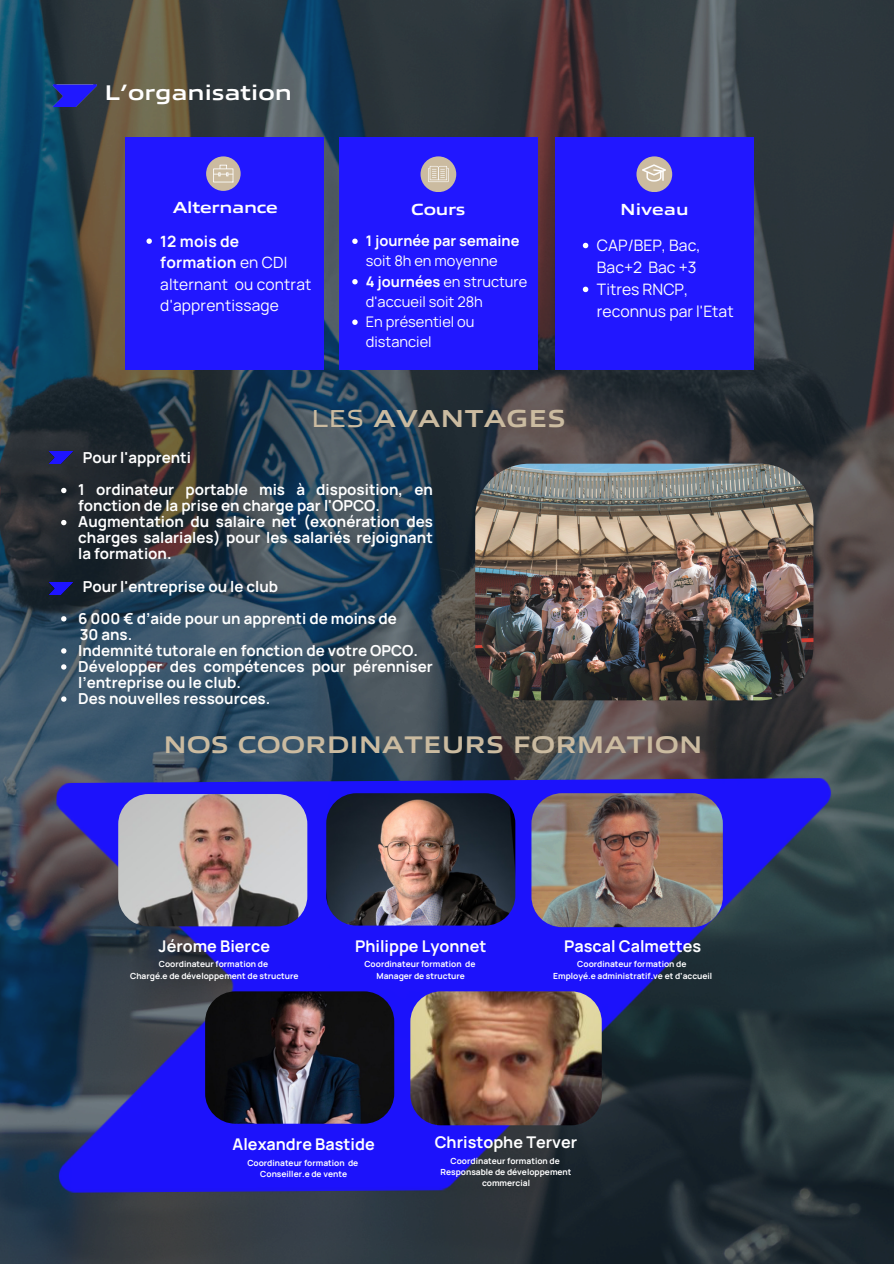
<style>
.page{position:relative;width:894px;height:1264px;background:#fff}
.page>*{position:absolute;margin:0;border:0;box-sizing:border-box;transform-origin:0 0}
.t1{font:700 24.75px "Allumi Std Extended";color:#cbbba0}
.t2{font:700 24.15px "Allumi Std Extended";color:#cbbba0}
.t3{font:700 21.45px "Allumi Std Extended";color:#fff}
.t4{font:700 16.2px "Allumi Std Extended";letter-spacing:-.02em;color:#fff}
.t5{font:700 16.05px "Manrope";color:#fff}
.t6{font:15.75px/21.9px "Manrope";color:#fff}
.t7{font:15.6px/21.6px "Manrope";letter-spacing:.01em;color:#fff}
.t8{font:700 15.15px/16px "Manrope";color:#fff}
.t9{font:14.55px/20.2px "Manrope";color:#fff}
.t10{font:700 14.55px/20.2px "Manrope";color:#fff}
.t11{font:700 8.4px/11.2px "Manrope";color:#fff;text-align:center}
.s1{font-weight:700}
.s2{font-weight:400}
</style>
<div class="page">
<img style="left:0;top:0;width:893px;height:1263px">
<img style="left:49px;top:81px;width:50px;height:25px">
<div style="left:125px;top:137px;width:198px;height:233px;background:#2117ff"></div>
<div style="left:339px;top:137px;width:198px;height:233px;background:#2117ff"></div>
<div style="left:554px;top:137px;width:199px;height:233px;background:#2117ff"></div>
<div style="left:206px;top:156px;width:34px;height:35px;background:#cbbba0;border-radius:50%"></div>
<svg style="left:213px;top:165px;width:20px;height:17px"></svg>
<div style="left:420px;top:156px;width:36px;height:36px;background:#cbbba0;border-radius:50%"></div>
<svg style="left:428px;top:166px;width:20px;height:16px"></svg>
<div style="left:636px;top:156px;width:35px;height:36px;background:#cbbba0;border-radius:50%"></div>
<img style="left:642px;top:164px;width:23px;height:18px">
<svg style="left:61px;top:488px;width:5px;height:5px"></svg>
<svg style="left:61px;top:520px;width:5px;height:5px"></svg>
<svg style="left:61px;top:616px;width:5px;height:5px"></svg>
<svg style="left:61px;top:648px;width:5px;height:5px"></svg>
<svg style="left:61px;top:664px;width:5px;height:5px"></svg>
<svg style="left:61px;top:696px;width:5px;height:5px"></svg>
<img style="left:49px;top:451px;width:24px;height:13px">
<img style="left:49px;top:582px;width:24px;height:12px">
<img style="left:475px;top:463px;width:338px;height:237px;border-radius:54px">
<img style="left:56px;top:778px;width:777px;height:414px">
<img style="left:326px;top:793px;width:189px;height:132px;border-radius:30px">
<img style="left:118px;top:794px;width:189px;height:132px;border-radius:30px">
<img style="left:531px;top:793px;width:191px;height:134px;border-radius:31px">
<img style="left:205px;top:991px;width:189px;height:132px;border-radius:30px">
<img style="left:410px;top:991px;width:191px;height:134px;border-radius:31px">
<svg style="left:146px;top:238px;width:6px;height:6px"></svg>
<svg style="left:352px;top:238px;width:5px;height:6px"></svg>
<svg style="left:352px;top:279px;width:5px;height:5px"></svg>
<svg style="left:352px;top:319px;width:5px;height:6px"></svg>
<svg style="left:582px;top:243px;width:6px;height:5px"></svg>
<svg style="left:582px;top:287px;width:6px;height:5px"></svg>
<h4 class="t3" style="left:104px;top:77px;width:189px">L’organisation</h4>
<p class="t4" style="left:173px;top:195px;width:107px">Alternance</p>
<p class="t4" style="left:411px;top:198px;width:56px">Cours</p>
<h2 class="t4" style="left:620px;top:198px;width:70px">Niveau</h2>
<h4 class="t7" style="left:160px;top:230px;width:152px"><span class="s1">12 mois de formation</span> en CDI alternant ou contrat d'apprentissage</h4>
<p class="t10" style="left:366px;top:230px;width:155px">1 journée par semaine <span class="s2">soit 8h en moyenne</span></p>
<p class="t6" style="left:596px;top:234px;width:105px">CAP/BEP, Bac,<br>Bac+2 Bac +3</p>
<h4 class="t6" style="left:596px;top:278px;width:138px">Titres RNCP, reconnus par l'Etat</h4>
<p class="t9" style="left:366px;top:271px;width:163px"><span class="s1">4 journées</span> en structure d'accueil soit 28h</p>
<h4 class="t9" style="left:366px;top:311px;width:110px">En présentiel ou distanciel</h4>
<p class="t1" style="left:311px;top:400px;width:256px"><span class="s2">LES</span> AVANTAGES</p>
<p class="t8" style="left:83px;top:449px;width:110px">Pour l'apprenti</p>
<p class="t8" style="left:78px;top:481px;width:356px">1 ordinateur portable mis à disposition, en fonction de la prise en charge par l'OPCO.</p>
<h3 class="t8" style="left:78px;top:513px;width:356px;text-align:justify">Augmentation du salaire net (exonération des charges salariales) pour les salariés rejoignant la formation.</h3>
<p class="t8" style="left:83px;top:577px;width:197px">Pour l'entreprise ou le club</p>
<p class="t8" style="left:78px;top:610px;width:320px">6 000 € d’aide pour un apprenti de moins de</p>
<h4 class="t8" style="left:80px;top:626px;width:54px">30 ans.</h4>
<p class="t8" style="left:78px;top:642px;width:341px">Indemnité tutorale en fonction de votre OPCO.</p>
<p class="t8" style="left:78px;top:658px;width:356px">Développer des compétences pour pérenniser l’entreprise ou le club.</p>
<p class="t8" style="left:78px;top:690px;width:193px">Des nouvelles ressources.</p>
<p class="t2" style="left:163px;top:727px;width:540px">NOS COORDINATEURS FORMATION</p>
<p class="t5" style="left:158px;top:934px;width:113px">Jérome Bierce</p>
<p class="t11" style="left:159px;top:958px;width:111px">Coordinateur formation de</p>
<p class="t11" style="left:130px;top:969px;width:170px">Chargé.e de développement de structure</p>
<p class="t5" style="left:355px;top:934px;width:133px">Philippe Lyonnet</p>
<h1 class="t11" style="left:364px;top:958px;width:112px">Coordinateur formation de</h1>
<p class="t11" style="left:376px;top:969px;width:90px">Manager de structure</p>
<p class="t5" style="left:564px;top:934px;width:138px">Pascal Calmettes</p>
<p class="t11" style="left:577px;top:958px;width:111px">Coordinateur formation de</p>
<p class="t11" style="left:553px;top:969px;width:160px">Employé.e administratif.ve et d’accueil</p>
<h4 class="t5" style="left:232px;top:1132px;width:143px">Alexandre Bastide</h4>
<p class="t11" style="left:247px;top:1156px;width:112px">Coordinateur formation de</p>
<p class="t11" style="left:260px;top:1167px;width:88px">Conseiller.e de vente</p>
<h4 class="t5" style="left:434px;top:1131px;width:144px">Christophe Terver</h4>
<p class="t11" style="left:450px;top:1155px;width:111px">Coordinateur formation de</p>
<p class="t11" style="left:440px;top:1166px;width:132px">Responsable de développement commercial</p>
</div>
